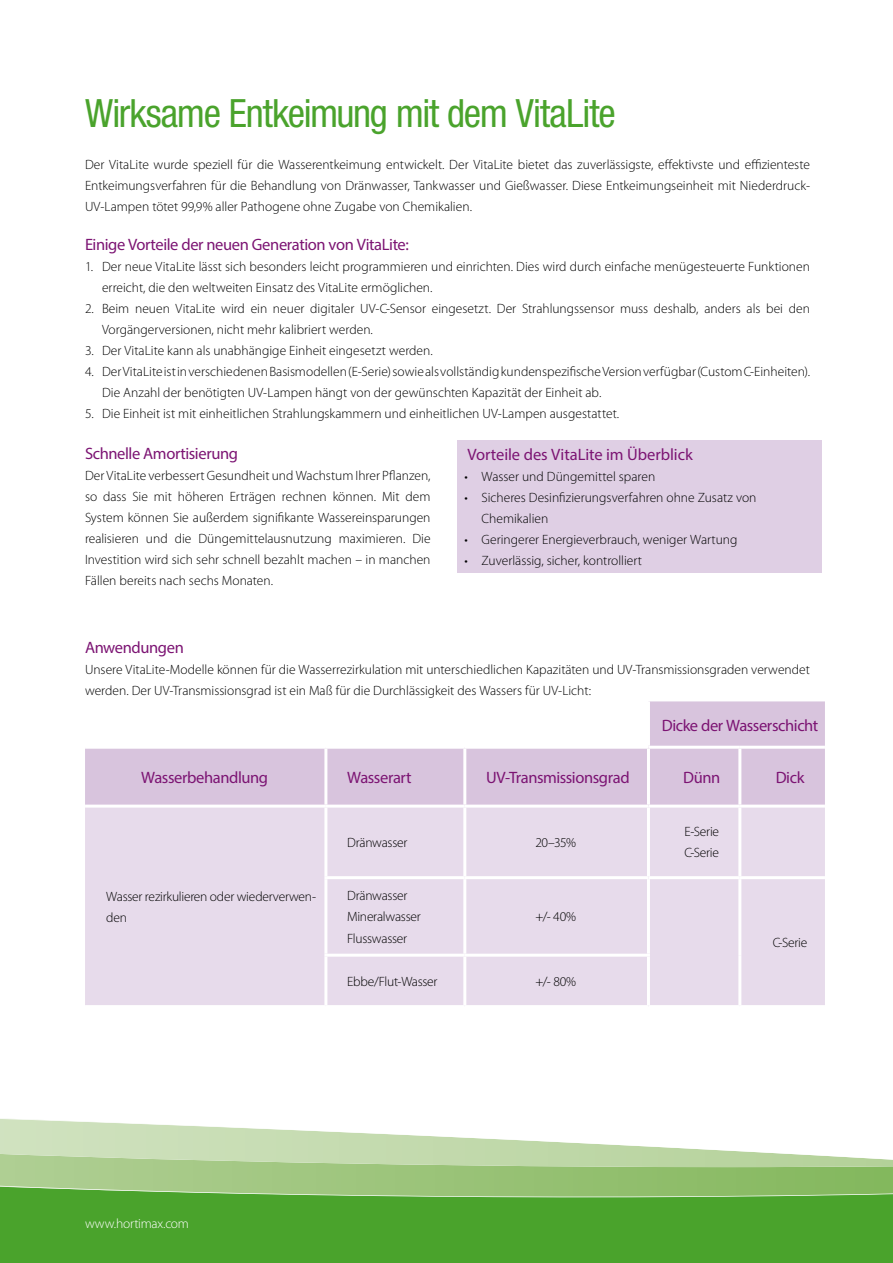
<style>
.page{position:relative;width:893px;height:1263px;background:#fff}
.page>*{position:absolute;margin:0;border:0;box-sizing:border-box;transform-origin:0 0}
.t1{font:condensed 39px "Helvetica Neue LT Std";letter-spacing:-.025em;color:#4aa32c}
.t2{font:16.5px "Myriad Pro";letter-spacing:-.02em;color:#7c1473}
.t3{font:300 13.5px/21px "Myriad Pro";color:#000}
.t4{font:300 13.5px/21px "Myriad Pro";letter-spacing:-.02em;color:#000}
.t5{font:300 13.5px "Myriad Pro";letter-spacing:-.015em;color:#fff}
</style>
<div class="page">
<div style="left:0;top:1241px;width:893px;height:22px;background:#4aa32c"></div>
<svg style="left:0;top:1118px;width:893px;height:123px"></svg>
<div style="left:458px;top:440px;width:364px;height:132px;background:#dfcfe4"></div>
<svg style="left:85px;top:701px;width:740px;height:104px;fill:#d8c4dd"></svg>
<div style="left:85px;top:808px;width:740px;height:197px;background:#e7dbeb"></div>
<hr style="left:324px;top:701px;width:3px;height:45px;background:#fff">
<hr style="left:647px;top:701px;width:3px;height:45px;background:#fff">
<hr style="left:85px;top:746px;width:241px;height:3px;background:#fff">
<hr style="left:326px;top:746px;width:139px;height:3px;background:#fff">
<hr style="left:324px;top:749px;width:3px;height:56px;background:#fff">
<hr style="left:465px;top:746px;width:183px;height:3px;background:#fff">
<hr style="left:463px;top:749px;width:3px;height:56px;background:#fff">
<hr style="left:648px;top:746px;width:92px;height:3px;background:#fff">
<hr style="left:647px;top:749px;width:3px;height:56px;background:#fff">
<hr style="left:740px;top:746px;width:85px;height:3px;background:#fff">
<hr style="left:738px;top:749px;width:3px;height:56px;background:#fff">
<hr style="left:324px;top:808px;width:3px;height:68px;background:#fff">
<hr style="left:463px;top:808px;width:3px;height:68px;background:#fff">
<hr style="left:647px;top:808px;width:3px;height:68px;background:#fff">
<hr style="left:738px;top:808px;width:3px;height:68px;background:#fff">
<hr style="left:324px;top:876px;width:141px;height:3px;background:#fff">
<hr style="left:324px;top:879px;width:3px;height:75px;background:#fff">
<hr style="left:465px;top:876px;width:183px;height:3px;background:#fff">
<hr style="left:463px;top:879px;width:3px;height:75px;background:#fff">
<hr style="left:648px;top:876px;width:92px;height:3px;background:#fff">
<hr style="left:647px;top:879px;width:3px;height:75px;background:#fff">
<hr style="left:740px;top:876px;width:85px;height:3px;background:#fff">
<hr style="left:738px;top:879px;width:3px;height:76px;background:#fff">
<hr style="left:324px;top:954px;width:141px;height:3px;background:#fff">
<hr style="left:324px;top:957px;width:3px;height:48px;background:#fff">
<hr style="left:465px;top:954px;width:185px;height:3px;background:#fff">
<hr style="left:463px;top:957px;width:3px;height:48px;background:#fff">
<hr style="left:647px;top:957px;width:3px;height:48px;background:#fff">
<hr style="left:738px;top:955px;width:3px;height:50px;background:#fff">
<h1 class="t1" style="left:85px;top:90px;width:532px">Wirksame Entkeimung mit dem VitaLite</h1>
<p class="t3" style="left:85px;top:154px;width:726px;text-align:justify">Der VitaLite wurde speziell für die Wasserentkeimung entwickelt. Der VitaLite bietet das zuverlässigste, effektivste und effizienteste Entkeimungsverfahren für die Behandlung von Dränwasser, Tankwasser und Gießwasser. Diese Entkeimungseinheit mit Niederdruck-UV-Lampen tötet 99,9% aller Pathogene ohne Zugabe von Chemikalien.</p>
<p class="t2" style="left:85px;top:235px;width:325px">Einige Vorteile der neuen Generation von VitaLite:</p>
<p class="t3" style="left:102px;top:257px;width:709px;text-indent:-17px">1. Der neue VitaLite lässt sich besonders leicht programmieren und einrichten. Dies wird durch einfache menügesteuerte Funktionen erreicht, die den weltweiten Einsatz des VitaLite ermöglichen.</p>
<p class="t3" style="left:102px;top:299px;width:709px;text-indent:-17px">2. Beim neuen VitaLite wird ein neuer digitaler UV-C-Sensor eingesetzt. Der Strahlungssensor muss deshalb, anders als bei den<br>Vorgängerversionen, nicht mehr kalibriert werden.</p>
<p class="t3" style="left:85px;top:341px;width:349px">3. Der VitaLite kann als unabhängige Einheit eingesetzt werden.</p>
<p class="t3" style="left:102px;top:362px;width:710px;text-indent:-17px">4. Der VitaLite ist in verschiedenen Basismodellen (E-Serie) sowie als vollständig kundenspezifische Version verfügbar (CustomC-Einheiten).<br>Die Anzahl der benötigten UV-Lampen hängt von der gewünschten Kapazität der Einheit ab.</p>
<p class="t3" style="left:85px;top:404px;width:536px">5. Die Einheit ist mit einheitlichen Strahlungskammern und einheitlichen UV-Lampen ausgestattet.</p>
<p class="t2" style="left:85px;top:443px;width:155px">Schnelle Amortisierung</p>
<p class="t3" style="left:85px;top:465px;width:347px;text-align:justify">Der VitaLite verbessert Gesundheit und Wachstum Ihrer Pflanzen, so dass Sie mit höheren Erträgen rechnen können. Mit dem System können Sie außerdem signifikante Wassereinsparungen realisieren und die Düngemittelausnutzung maximieren. Die Investition wird sich sehr schnell bezahlt machen – in manchen Fällen bereits nach sechs Monaten.</p>
<p class="t2" style="left:467px;top:445px;width:227px">Vorteile des VitaLite im Überblick</p>
<p class="t3" style="left:465px;top:467px;width:192px">• Wasser und Düngemittel sparen</p>
<p class="t3" style="left:482px;top:488px;width:276px;text-indent:-17px">• Sicheres Desinfizierungsverfahren ohne Zusatz von<br>Chemikalien</p>
<p class="t3" style="left:465px;top:530px;width:274px">• Geringerer Energieverbrauch, weniger Wartung</p>
<p class="t3" style="left:465px;top:551px;width:179px">• Zuverlässig, sicher, kontrolliert</p>
<p class="t2" style="left:85px;top:638px;width:100px">Anwendungen</p>
<p class="t3" style="left:85px;top:660px;width:726px">Unsere VitaLite-Modelle können für die Wasserrezirkulation mit unterschiedlichen Kapazitäten und UV-Transmissionsgraden verwendet werden. Der UV-Transmissionsgrad ist ein Maß für die Durchlässigkeit des Wassers für UV-Licht:</p>
<p class="t2" style="left:662px;top:715px;width:158px">Dicke der Wasserschicht</p>
<p class="t2" style="left:141px;top:767px;width:128px">Wasserbehandlung</p>
<p class="t2" style="left:347px;top:767px;width:66px">Wasserart</p>
<p class="t2" style="left:486px;top:767px;width:145px">UV-Transmissionsgrad</p>
<p class="t2" style="left:683px;top:767px;width:39px">Dünn</p>
<p class="t2" style="left:776px;top:767px;width:30px">Dick</p>
<p class="t4" style="left:106px;top:886px;width:211px">Wasser rezirkulieren oder wiederverwen&shy;den</p>
<p class="t4" style="left:347px;top:832px;width:62px">Dränwasser</p>
<p class="t3" style="left:535px;top:832px;width:42px">20–35%</p>
<p class="t3" style="left:684px;top:822px;width:36px">E-Serie<br>C-Serie</p>
<p class="t4" style="left:347px;top:886px;width:75px">Dränwasser<br>Mineralwasser<br>Flusswasser</p>
<p class="t3" style="left:535px;top:907px;width:42px">+/- 40%</p>
<p class="t4" style="left:347px;top:971px;width:92px">Ebbe/Flut-Wasser</p>
<p class="t3" style="left:535px;top:971px;width:42px">+/- 80%</p>
<p class="t3" style="left:773px;top:932px;width:36px">C-Serie</p>
<p class="t5" style="left:85px;top:1216px;width:105px">www.hortimax.com</p>
</div>
